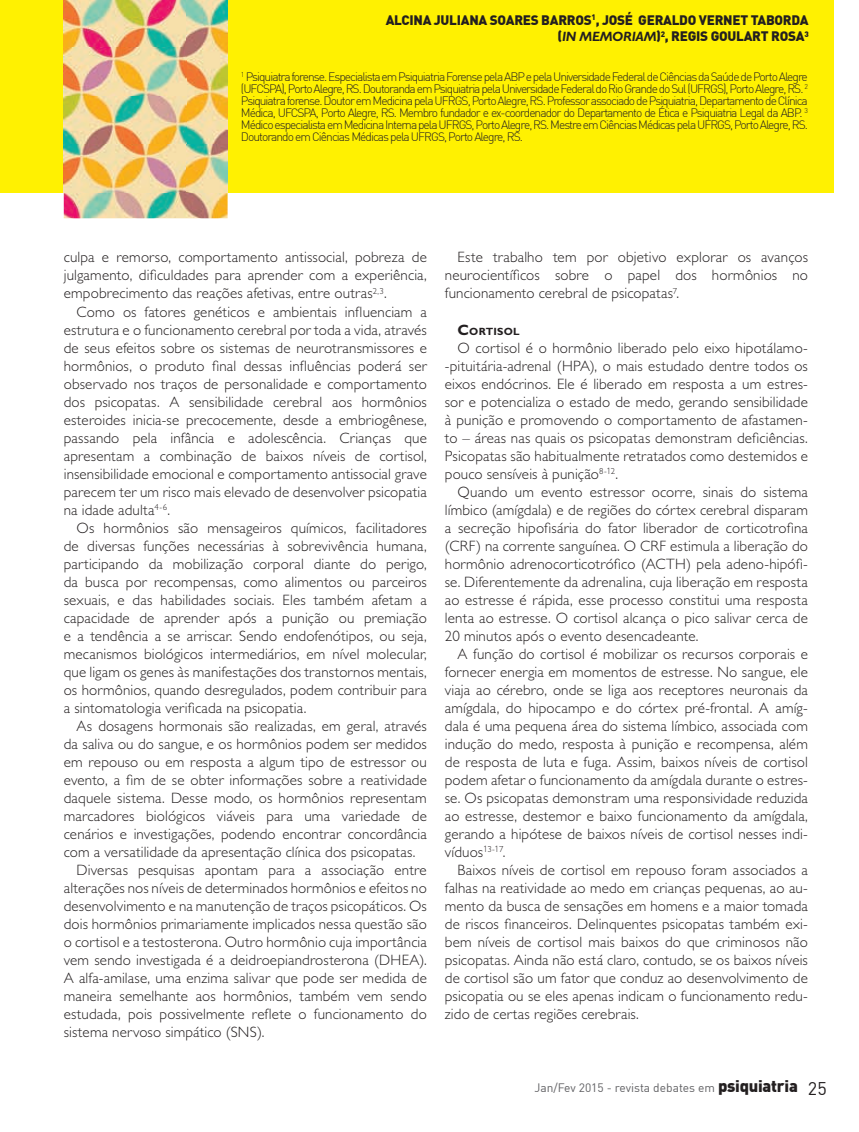
<style>
.page{position:relative;width:859px;height:1132px;background:#fff}
.page>*{position:absolute;margin:0;border:0;box-sizing:border-box;transform-origin:0 0}
.t1{font:300 15px/18px "Gill Sans Std";letter-spacing:.01em;color:#231f20;text-align:justify}
.t2{font:900 13.5px/16.5px "DIN";letter-spacing:-.02em;color:#231f20;text-align:right}
.t3{font:300 12px/12px "DIN";letter-spacing:-.08em;color:#231f20;text-align:justify}
.t4{font:12px "DIN";color:#616164}
.t5{font:700 10.5px "Gill Sans Std";letter-spacing:.02em;color:#231f20}
.s1{font-family:"Gill Sans Std";font-weight:700;font-style:italic}
.s2{font-size:15px}
.s3{font-weight:900;font-size:16.5px;color:#231f20}
.s4{font-size:18px;color:#231f20}
</style>
<div class="page">
<div style="left:0;top:0;width:833px;height:192px;background:#fff101"></div>
<img style="left:64px;top:0;width:164px;height:218px">
<p class="t2" style="left:386px;top:12px;width:424px">ALCINA JULIANA SOARES BARROS<sup>1</sup>, JOSÉ GERALDO VERNET TABORDA (<span class="s1">IN MEMORIAM</span>)<sup>2</sup>, REGIS GOULART ROSA<sup>3</sup></p>
<p class="t3" style="left:241px;top:71px;width:569px"><sup>1</sup> Psiquiatra forense. Especialista em Psiquiatria Forense pela ABP e pela Universidade Federal de Ciências da Saúde de Porto Alegre (UFCSPA), Porto Alegre, RS. Doutoranda em Psiquiatria pela Universidade Federal do Rio Grande do Sul (UFRGS), Porto Alegre, RS. <sup>2<br></sup>Psiquiatra forense. Doutor em Medicina pela UFRGS, Porto Alegre, RS. Professor associado de Psiquiatria, Departamento de Clínica Médica, UFCSPA, Porto Alegre, RS. Membro fundador e ex-coordenador do Departamento de Ética e Psiquiatria Legal da ABP. <sup>3<br></sup>Médico especialista em Medicina Interna pela UFRGS, Porto Alegre, RS. Mestre em Ciências Médicas pela UFRGS, Porto Alegre, RS.<br>Doutorando em Ciências Médicas pela UFRGS, Porto Alegre, RS.</p>
<p class="t1" style="left:64px;top:248px;width:365px">culpa e remorso, comportamento antissocial, pobreza de julgamento, dificuldades para aprender com a experiência, empobrecimento das reações afetivas, entre outras<sup>2,3</sup>.</p>
<p class="t1" style="left:64px;top:302px;width:365px;text-indent:13px">Como os fatores genéticos e ambientais influenciam a estrutura e o funcionamento cerebral por toda a vida, através de seus efeitos sobre os sistemas de neurotransmissores e hormônios, o produto final dessas influências poderá ser observado nos traços de personalidade e comportamento dos psicopatas. A sensibilidade cerebral aos hormônios esteroides inicia-se precocemente, desde a embriogênese, passando pela infância e adolescência. Crianças que apresentam a combinação de baixos níveis de cortisol, insensibilidade emocional e comportamento antissocial grave parecem ter um risco mais elevado de desenvolver psicopatia na idade adulta<sup>4-6</sup>.</p>
<p class="t1" style="left:64px;top:518px;width:365px;text-indent:13px">Os hormônios são mensageiros químicos, facilitadores de diversas funções necessárias à sobrevivência humana, participando da mobilização corporal diante do perigo, da busca por recompensas, como alimentos ou parceiros sexuais, e das habilidades sociais. Eles também afetam a capacidade de aprender após a punição ou premiação e a tendência a se arriscar. Sendo endofenótipos, ou seja, mecanismos biológicos intermediários, em nível molecular, que ligam os genes às manifestações dos transtornos mentais, os hormônios, quando desregulados, podem contribuir para a sintomatologia verificada na psicopatia.</p>
<p class="t1" style="left:77px;top:716px;width:352px">As dosagens hormonais são realizadas, em geral, através</p>
<p class="t1" style="left:64px;top:734px;width:365px">da saliva ou do sangue, e os hormônios podem ser medidos</p>
<p class="t1" style="left:64px;top:752px;width:364px">em repouso ou em resposta a algum tipo de estressor ou</p>
<p class="t1" style="left:64px;top:770px;width:365px">evento, a fim de se obter informações sobre a reatividade</p>
<p class="t1" style="left:64px;top:788px;width:365px">daquele sistema. Desse modo, os hormônios representam</p>
<p class="t1" style="left:64px;top:806px;width:365px">marcadores biológicos viáveis para uma variedade de</p>
<p class="t1" style="left:64px;top:824px;width:365px">cenários e investigações, podendo encontrar concordância</p>
<p class="t1" style="left:64px;top:842px;width:353px">com a versatilidade da apresentação clínica dos psicopatas.</p>
<p class="t1" style="left:77px;top:860px;width:352px">Diversas pesquisas apontam para a associação entre</p>
<p class="t1" style="left:64px;top:878px;width:365px">alterações nos níveis de determinados hormônios e efeitos no</p>
<p class="t1" style="left:64px;top:896px;width:365px">desenvolvimento e na manutenção de traços psicopáticos. Os</p>
<p class="t1" style="left:64px;top:914px;width:365px">dois hormônios primariamente implicados nessa questão são</p>
<p class="t1" style="left:64px;top:932px;width:365px">o cortisol e a testosterona. Outro hormônio cuja importância</p>
<p class="t1" style="left:64px;top:950px;width:365px">vem sendo investigada é a deidroepiandrosterona (DHEA).</p>
<p class="t1" style="left:64px;top:968px;width:365px">A alfa-amilase, uma enzima salivar que pode ser medida de</p>
<p class="t1" style="left:64px;top:986px;width:365px">maneira semelhante aos hormônios, também vem sendo</p>
<p class="t1" style="left:64px;top:1004px;width:365px">estudada, pois possivelmente reflete o funcionamento do</p>
<p class="t1" style="left:64px;top:1022px;width:202px">sistema nervoso simpático (SNS).</p>
<p class="t1" style="left:445px;top:248px;width:365px;text-indent:13px">Este trabalho tem por objetivo explorar os avanços neurocientíficos sobre o papel dos hormônios no funcionamento cerebral de psicopatas<sup>7</sup>.</p>
<p class="t5" style="left:458px;top:324px;width:63px"><span class="s2">C</span>ORTISOL</p>
<p class="t1" style="left:445px;top:338px;width:365px;text-indent:13px">O cortisol é o hormônio liberado pelo eixo hipotálamo--pituitária-adrenal (HPA), o mais estudado dentre todos os eixos endócrinos. Ele é liberado em resposta a um estres&shy;sor e potencializa o estado de medo, gerando sensibilidade à punição e promovendo o comportamento de afastamen&shy;to – áreas nas quais os psicopatas demonstram deficiências.<br>Psicopatas são habitualmente retratados como destemidos e pouco sensíveis à punição<sup>8-</sup><sup>1</sup><sup>2</sup>.</p>
<p class="t1" style="left:445px;top:482px;width:365px;text-indent:13px">Quando um evento estressor ocorre, sinais do sistema límbico (amígdala) e de regiões do córtex cerebral disparam a secreção hipofisária do fator liberador de corticotrofina (CRF) na corrente sanguínea. O CRF estimula a liberação do hormônio adrenocorticotrófico (ACTH) pela adeno-hipófi&shy;se. Diferentemente da adrenalina, cuja liberação em resposta ao estresse é rápida, esse processo constitui uma resposta lenta ao estresse. O cortisol alcança o pico salivar cerca de 20 minutos após o evento desencadeante.</p>
<p class="t1" style="left:445px;top:644px;width:365px;text-indent:13px">A função do cortisol é mobilizar os recursos corporais e fornecer energia em momentos de estresse. No sangue, ele viaja ao cérebro, onde se liga aos receptores neuronais da amígdala, do hipocampo e do córtex pré-frontal. A amíg&shy;dala é uma pequena área do sistema límbico, associada com indução do medo, resposta à punição e recompensa, além de resposta de luta e fuga. Assim, baixos níveis de cortisol podem afetar o funcionamento da amígdala durante o estres&shy;se. Os psicopatas demonstram uma responsividade reduzida ao estresse, destemor e baixo funcionamento da amígdala, gerando a hipótese de baixos níveis de cortisol nesses indi&shy;víduos<sup>1</sup><sup>3-</sup><sup>1</sup><sup>7</sup>.</p>
<p class="t1" style="left:445px;top:860px;width:365px;text-indent:13px">Baixos níveis de cortisol em repouso foram associados a falhas na reatividade ao medo em crianças pequenas, ao au&shy;mento da busca de sensações em homens e a maior tomada de riscos financeiros. Delinquentes psicopatas também exi&shy;bem níveis de cortisol mais baixos do que criminosos não psicopatas. Ainda não está claro, contudo, se os baixos níveis de cortisol são um fator que conduz ao desenvolvimento de psicopatia ou se eles apenas indicam o funcionamento redu&shy;zido de certas regiões cerebrais.</p>
<p class="t4" style="left:534px;top:1082px;width:294px">Jan/Fev 2015 - revista debates em <span class="s3">psiquiatria</span> <span class="s4">25</span></p>
</div>
